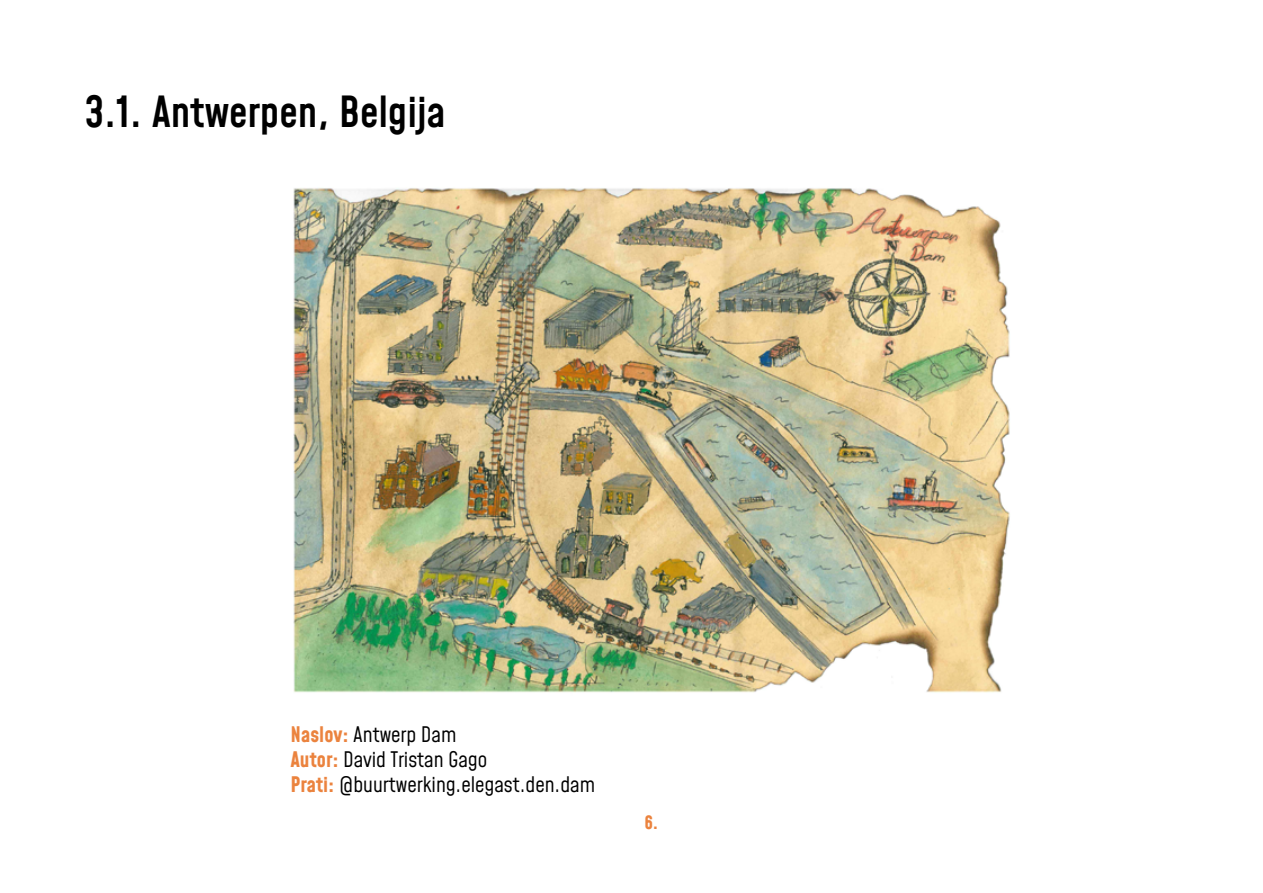
<style>
.page{position:relative;width:1263px;height:893px;background:#fff}
.page>*{position:absolute;margin:0;border:0;box-sizing:border-box;transform-origin:0 0}
.t1{font:600 42px "Mohave";color:#000}
.t2{font:21px/25.2px "Mohave";color:#000}
.t3{font:300 18px "Mohave";color:#eb833e}
.s1{font-weight:300;color:#eb833e}
</style>
<div class="page">
<img style="left:293px;top:188px;width:717px;height:505px">
<h1 class="t1" style="left:85px;top:85px;width:362px">3.1. Antwerpen, Belgija</h1>
<p class="t2" style="left:291px;top:723px;width:306px"><span class="s1">Naslov:</span> Antwerp Dam<br><span class="s1">Autor:</span> David Tristan Gago<br><span class="s1">Prati:</span> @buurtwerking.elegast.den.dam</p>
<p class="t3" style="left:644px;top:811px;width:16px">6.</p>
</div>
